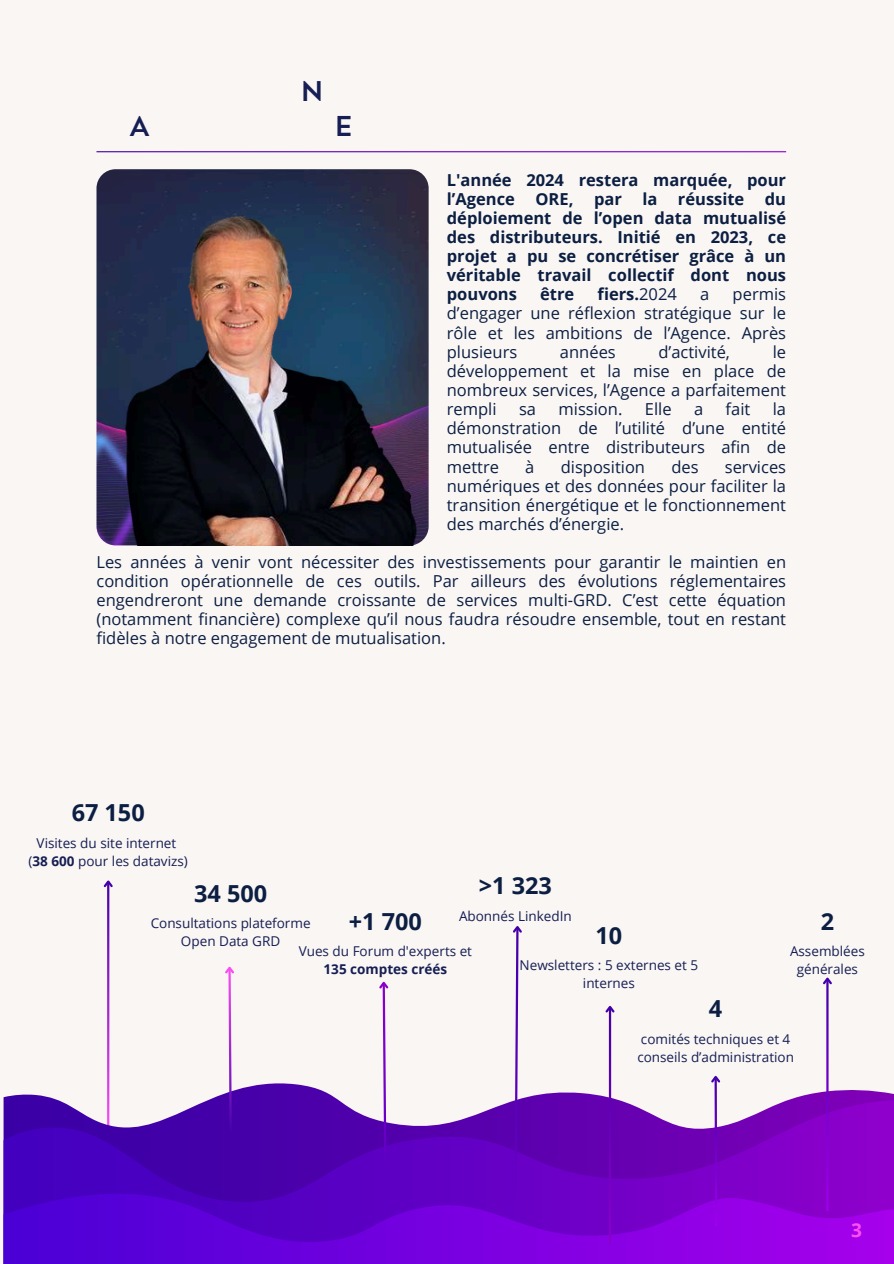
<style>
.page{position:relative;width:894px;height:1264px;background:#fff}
.page>*{position:absolute;margin:0;border:0;box-sizing:border-box;transform-origin:0 0}
.t1{font:28.5px "Trend Sans One";color:#161e53}
.t2{font:700 23.4px "Open Sans";color:#0c1f42}
.t3{font:700 19.05px "Open Sans";color:#ff4ff3}
.t4{font:16.5px/19.2px "Open Sans";color:#0c1f42;text-align:justify}
.t5{font:700 16.5px/19.2px "Open Sans";color:#0c1f42;text-align:justify}
.t6{font:13.5px/18px "Open Sans";color:#161e53;text-align:center}
.t7{font:700 13.5px "Open Sans";color:#161e53}
.s1{font-weight:400}
.s2{font-weight:700}
</style>
<div class="page">
<div style="left:0;top:0;width:893px;height:1263px;background:#f9f6f4"></div>
<img style="left:96px;top:169px;width:332px;height:376px;border-radius:19px">
<img style="left:108px;top:193px;width:315px;height:352px">
<hr style="left:96px;top:151px;width:689px;height:1px;background:#fff">
<hr style="left:107px;top:881px;width:2px;height:253px;background:#fff">
<svg style="left:103px;top:880px;width:10px;height:9px"></svg>
<svg style="left:4px;top:1074px;width:889px;height:26px"></svg>
<svg style="left:4px;top:1100px;width:889px;height:83px;background:#6e1bbd"></svg>
<svg style="left:4px;top:1183px;width:889px;height:80px;background:#6f00d4"></svg>
<svg style="left:223px;top:966px;width:13px;height:171px"></svg>
<svg style="left:377px;top:981px;width:13px;height:195px"></svg>
<svg style="left:510px;top:926px;width:14px;height:287px"></svg>
<hr style="left:608px;top:1006px;width:3px;height:237px;background:#fff">
<svg style="left:605px;top:1006px;width:10px;height:8px"></svg>
<svg style="left:709px;top:1074px;width:13px;height:154px"></svg>
<hr style="left:826px;top:978px;width:2px;height:232px;background:#fff">
<svg style="left:823px;top:977px;width:9px;height:9px"></svg>
<h1 class="t1" style="left:299px;top:80px;width:18px">J</h1>
<h1 class="t1" style="left:128px;top:115px;width:24px">A</h1>
<h1 class="t1" style="left:333px;top:115px;width:22px">E</h1>
<p class="t5" style="left:446px;top:169px;width:341px">L'année 2024 restera marquée, pour l’Agence ORE, par la réussite du déploiement de l’open data mutualisé des distributeurs. Initié en 2023, ce projet a pu se concrétiser grâce à un véritable travail collectif dont nous pouvons</p>
<p class="t5" style="left:540px;top:284px;width:36px">être</p>
<p class="t5" style="left:597px;top:284px;width:81px">fiers.<span class="s1">2024</span></p>
<p class="t4" style="left:700px;top:284px;width:11px">a</p>
<p class="t4" style="left:446px;top:284px;width:341px;text-indent:286px">permis d’engager une réflexion stratégique sur le rôle et les ambitions de l’Agence. Après plusieurs</p>
<p class="t4" style="left:560px;top:342px;width:57px">années</p>
<p class="t4" style="left:658px;top:342px;width:73px">d’activité,</p>
<p class="t4" style="left:446px;top:342px;width:341px;text-indent:326px">le développement et la mise en place de nombreux services, l’Agence a parfaitement rempli</p>
<p class="t4" style="left:519px;top:399px;width:19px">sa</p>
<p class="t4" style="left:558px;top:399px;width:65px">mission.</p>
<p class="t4" style="left:644px;top:399px;width:28px">Elle</p>
<p class="t4" style="left:693px;top:399px;width:11px">a</p>
<p class="t4" style="left:725px;top:399px;width:26px">fait</p>
<p class="t4" style="left:446px;top:399px;width:341px;text-indent:326px">la démonstration de l’utilité d’une entité mutualisée entre distributeurs afin de mettre</p>
<p class="t4" style="left:525px;top:456px;width:11px">à</p>
<p class="t4" style="left:560px;top:456px;width:86px">disposition</p>
<p class="t4" style="left:671px;top:456px;width:29px">des</p>
<p class="t4" style="left:446px;top:456px;width:341px;text-indent:278px">services numériques et des données pour faciliter la transition énergétique et le fonctionnement des marchés d’énergie.</p>
<p class="t4" style="left:96px;top:552px;width:691px">Les années à venir vont nécessiter des investissements pour garantir le maintien en condition opérationnelle de ces outils. Par ailleurs des évolutions réglementaires engendreront une demande croissante de services multi-GRD. C’est cette équation (notamment financière) complexe qu’il nous faudra résoudre ensemble, tout en restant fidèles à notre engagement de mutualisation.</p>
<h2 class="t2" style="left:72px;top:795px;width:75px">67 150</h2>
<p class="t6" style="left:29px;top:833px;width:161px">Visites du site internet (<span class="s2">38 600</span> pour les datavizs)</p>
<h2 class="t2" style="left:478px;top:869px;width:75px">&gt;1 323</h2>
<p class="t6" style="left:459px;top:906px;width:114px">Abonnés LinkedIn</p>
<h2 class="t2" style="left:194px;top:876px;width:75px">34 500</h2>
<p class="t6" style="left:151px;top:914px;width:161px">Consultations plateforme<br>Open Data GRD</p>
<h2 class="t2" style="left:349px;top:904px;width:75px">+1 700</h2>
<p class="t6" style="left:298px;top:942px;width:175px">Vues du Forum d'experts et</p>
<p class="t7" style="left:323px;top:959px;width:125px">135 comptes créés</p>
<h2 class="t2" style="left:595px;top:918px;width:28px">10</h2>
<p class="t6" style="left:519px;top:956px;width:180px">Newsletters : 5 externes et 5 internes</p>
<h2 class="t2" style="left:820px;top:904px;width:15px">2</h2>
<p class="t6" style="left:789px;top:942px;width:76px">Assemblées générales</p>
<h2 class="t2" style="left:708px;top:991px;width:15px">4</h2>
<p class="t6" style="left:637px;top:1029px;width:158px;text-align:left">comités techniques et 4 conseils d’administration</p>
<p class="t3" style="left:850px;top:1216px;width:12px">3</p>
</div>
